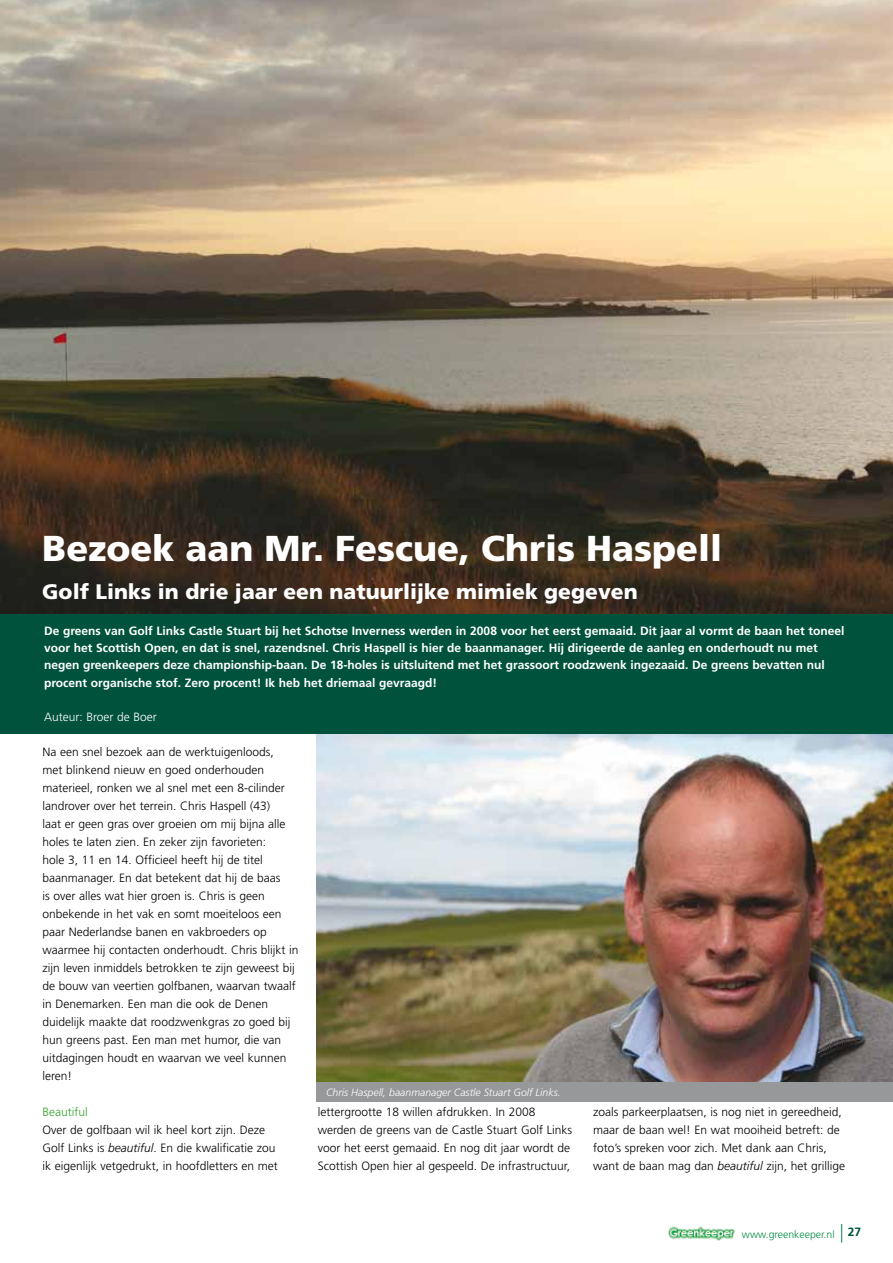
<style>
.page{position:relative;width:893px;height:1263px;background:#fff}
.page>*{position:absolute;margin:0;border:0;box-sizing:border-box;transform-origin:0 0}
.t1{font:900 36px "Frutiger";color:#fff}
.t2{font:900 21px "Frutiger";color:#fff}
.t3{font:300 12px/18px "Frutiger";color:#000}
.t4{font:700 12px/17.2px "Frutiger";color:#fff}
.t5{font:300 12px "Frutiger";color:#fff}
.t6{font:300 12px "Frutiger";color:#35a32c}
.t7{font:italic 300 10.5px "Frutiger";color:#fff}
.t8{font:300 10.5px "Frutiger";color:#008b45}
.s1{font-style:italic}
.s2{font-weight:700;font-size:12px;color:#00523c}
</style>
<div class="page">
<svg style="left:841px;top:1224px;width:1px;height:19px"></svg>
<img style="left:668px;top:1226px;width:67px;height:15px">
<img style="left:0;top:0;width:893px;height:614px">
<img style="left:317px;top:733px;width:576px;height:349px">
<div style="left:0;top:614px;width:893px;height:119px;background:#00523c"></div>
<div style="left:317px;top:1082px;width:576px;height:19px;background:#97989a"></div>
<h1 class="t1" style="left:42px;top:527px;width:681px">Bezoek aan Mr. Fescue, Chris Haspell</h1>
<h2 class="t2" style="left:42px;top:579px;width:597px">Golf Links in drie jaar een natuurlijke mimiek gegeven</h2>
<p class="t4" style="left:44px;top:622px;width:802px">De greens van Golf Links Castle Stuart bij het Schotse Inverness werden in 2008 voor het eerst gemaaid. Dit jaar al vormt de baan het toneel voor het Scottish Open, en dat is snel, razendsnel. Chris Haspell is hier de baanmanager. Hij dirigeerde de aanleg en onderhoudt nu met negen greenkeepers deze championship-baan. De 18-holes is uitsluitend met het grassoort roodzwenk ingezaaid. De greens bevatten nul procent organische stof. Zero procent! Ik heb het driemaal gevraagd!</p>
<p class="t5" style="left:44px;top:710px;width:114px">Auteur: Broer de Boer</p>
<p class="t3" style="left:43px;top:743px;width:258px">Na een snel bezoek aan de werktuigenloods,<br>met blinkend nieuw en goed onderhouden materieel, ronken we al snel met een 8-cilinder landrover over het terrein. Chris Haspell (43)<br>laat er geen gras over groeien om mij bijna alle holes te laten zien. En zeker zijn favorieten:<br>hole 3, 11 en 14. Officieel heeft hij de titel baanmanager. En dat betekent dat hij de baas<br>is over alles wat hier groen is. Chris is geen onbekende in het vak en somt moeiteloos een paar Nederlandse banen en vakbroeders op waarmee hij contacten onderhoudt. Chris blijkt in zijn leven inmiddels betrokken te zijn geweest bij de bouw van veertien golfbanen, waarvan twaalf in Denemarken. Een man die ook de Denen duidelijk maakte dat roodzwenkgras zo goed bij hun greens past. Een man met humor, die van uitdagingen houdt en waarvan we veel kunnen leren!</p>
<p class="t6" style="left:43px;top:1105px;width:47px">Beautiful</p>
<p class="t3" style="left:43px;top:1121px;width:237px">Over de golfbaan wil ik heel kort zijn. Deze<br>Golf Links is <span class="s1">beautiful</span>. En die kwalificatie zou ik eigenlijk vetgedrukt, in hoofdletters en met</p>
<p class="t7" style="left:326px;top:1086px;width:236px">Chris Haspell, baanmanager Castle Stuart Golf Links.</p>
<p class="t3" style="left:318px;top:1103px;width:256px">lettergrootte 18 willen afdrukken. In 2008 werden de greens van de Castle Stuart Golf Links voor het eerst gemaaid. En nog dit jaar wordt de Scottish Open hier al gespeeld. De infrastructuur,</p>
<p class="t3" style="left:593px;top:1103px;width:254px">zoals parkeerplaatsen, is nog niet in gereedheid, maar de baan wel! En wat mooiheid betreft: de foto’s spreken voor zich. Met dank aan Chris, want de baan mag dan <span class="s1">beautiful</span> zijn, het grillige</p>
<p class="t8" style="left:742px;top:1228px;width:121px">www.greenkeeper.nl <span class="s2">27</span></p>
</div>
